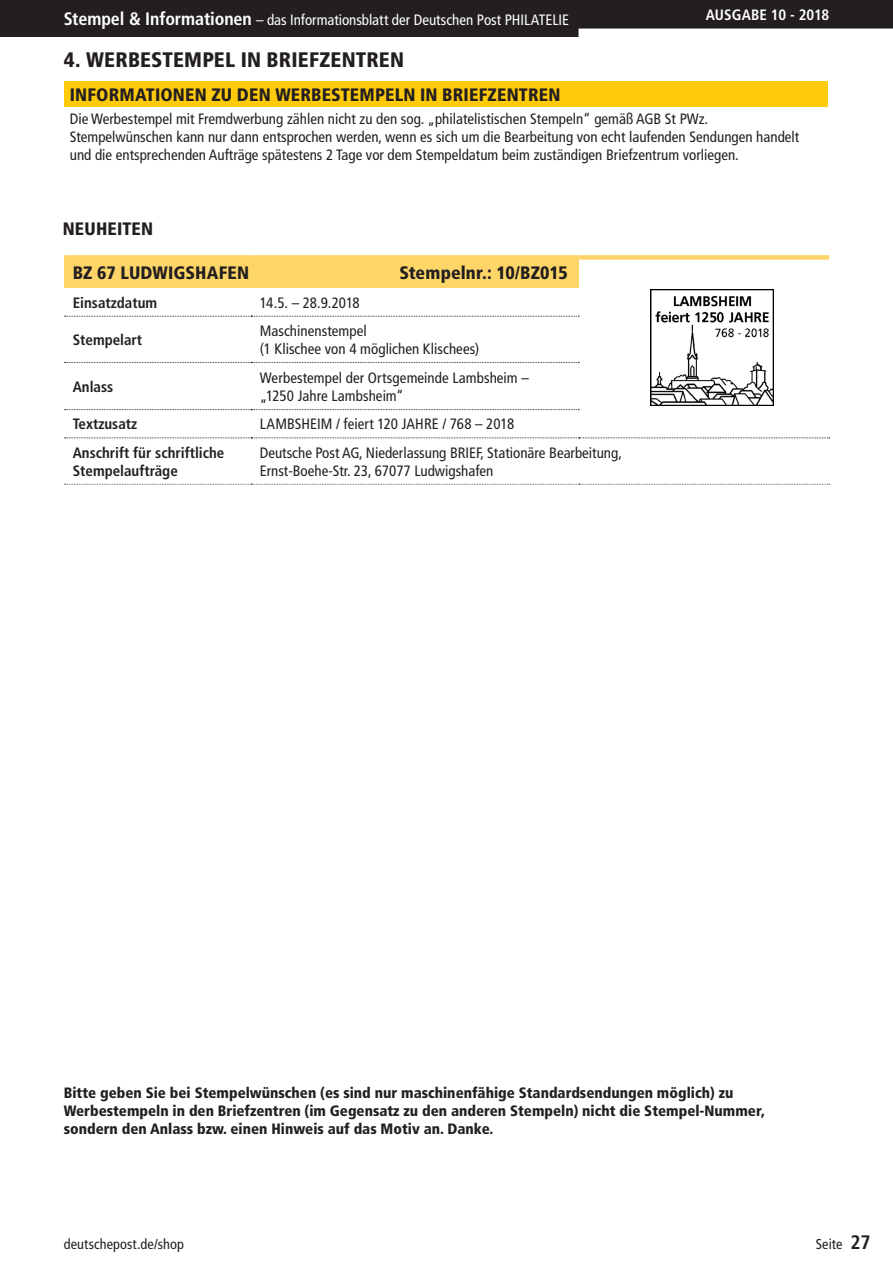
<style>
.page{position:relative;width:893px;height:1263px;background:#fff}
.page>*{position:absolute;margin:0;border:0;box-sizing:border-box;transform-origin:0 0}
.t1{font:900 condensed 21px "Frutiger LT Std";letter-spacing:.01em;color:#231f20}
.t2{font:900 condensed 18px "Frutiger LT Std";letter-spacing:.01em;color:#231f20}
.t3{font:condensed 15px/18px "Frutiger LT Std";color:#231f20}
.t4{font:900 condensed 15px/18px "Frutiger LT Std";color:#231f20}
.t5{font:700 condensed 15px/18px "Frutiger LT Std";color:#231f20}
.t6{font:condensed 15px "Frutiger LT Std";color:#fff}
.t7{font:700 condensed 15px "Frutiger LT Std";color:#fff}
.t8{font:condensed 14.25px "Frutiger LT Std";letter-spacing:.005em;color:#231f20}
.s1{font-weight:700;font-size:18px}
.s2{font-weight:700;font-size:19.5px}
</style>
<div class="page">
<svg style="left:0;top:0;width:893px;height:37px;background:#343131"></svg>
<div style="left:64px;top:81px;width:764px;height:26px;background:#feca0a"></div>
<div style="left:64px;top:257px;width:515px;height:31px;background:#fed667"></div>
<svg style="left:65px;top:316px;width:514px;height:1px"></svg>
<svg style="left:65px;top:362px;width:514px;height:1px"></svg>
<svg style="left:65px;top:409px;width:514px;height:1px"></svg>
<svg style="left:65px;top:437px;width:765px;height:1px"></svg>
<svg style="left:65px;top:484px;width:765px;height:1px"></svg>
<div style="left:64px;top:255px;width:187px;height:5px;background:#fed667"></div>
<div style="left:251px;top:255px;width:328px;height:5px;background:#fed667"></div>
<div style="left:579px;top:255px;width:250px;height:5px;background:#fed667"></div>
<img style="left:651px;top:290px;width:123px;height:116px">
<p class="t6" style="left:64px;top:11px;width:507px"><span class="s1">Stempel &amp; Informationen</span> – das Informationsblatt der Deutschen Post PHILATELIE</p>
<p class="t7" style="left:706px;top:5px;width:125px">AUSGABE 10 - 2018</p>
<h1 class="t1" style="left:64px;top:47px;width:342px">4. WERBESTEMPEL IN BRIEFZENTREN</h1>
<p class="t2" style="left:70px;top:84px;width:492px">INFORMATIONEN ZU DEN WERBESTEMPELN IN BRIEFZENTREN</p>
<p class="t3" style="left:70px;top:110px;width:731px">Die Werbestempel mit Fremdwerbung zählen nicht zu den sog. „philatelistischen Stempeln“ gemäß AGB St PWz.<br>Stempelwünschen kann nur dann entsprochen werden, wenn es sich um die Bearbeitung von echt laufenden Sendungen handelt und die entsprechenden Aufträge spätestens 2 Tage vor dem Stempeldatum beim zuständigen Briefzentrum vorliegen.</p>
<p class="t2" style="left:63px;top:218px;width:92px">NEUHEITEN</p>
<p class="t2" style="left:73px;top:262px;width:178px">BZ 67 LUDWIGSHAFEN</p>
<p class="t2" style="left:399px;top:262px;width:170px">Stempelnr.: 10/BZ015</p>
<p class="t5" style="left:73px;top:293px;width:86px">Einsatzdatum</p>
<p class="t3" style="left:260px;top:294px;width:101px">14.5. – 28.9.2018</p>
<p class="t5" style="left:73px;top:331px;width:71px">Stempelart</p>
<p class="t3" style="left:260px;top:322px;width:221px">Maschinenstempel<br>(1 Klischee von 4 möglichen Klischees)</p>
<p class="t5" style="left:73px;top:377px;width:42px">Anlass</p>
<p class="t3" style="left:260px;top:369px;width:271px">Werbestempel der Ortsgemeinde Lambsheim – „1250 Jahre Lambsheim“</p>
<p class="t5" style="left:73px;top:415px;width:66px">Textzusatz</p>
<p class="t3" style="left:260px;top:415px;width:256px">LAMBSHEIM / feiert 120 JAHRE / 768 – 2018</p>
<p class="t5" style="left:73px;top:443px;width:153px">Anschrift für schriftliche<br>Stempelaufträge</p>
<p class="t3" style="left:260px;top:444px;width:364px">Deutsche Post AG, Niederlassung BRIEF, Stationäre Bearbeitung,<br>Ernst-Boehe-Str. 23, 67077 Ludwigshafen</p>
<p class="t4" style="left:64px;top:1084px;width:703px">Bitte geben Sie bei Stempelwünschen (es sind nur maschinenfähige Standardsendungen möglich) zu<br>Werbestempeln in den Briefzentren (im Gegensatz zu den anderen Stempeln) nicht die Stempel-Nummer, sondern den Anlass bzw. einen Hinweis auf das Motiv an. Danke.</p>
<p class="t8" style="left:64px;top:1235px;width:122px">deutschepost.de/shop</p>
<p class="t8" style="left:816px;top:1235px;width:56px">Seite <span class="s2">27</span></p>
</div>
